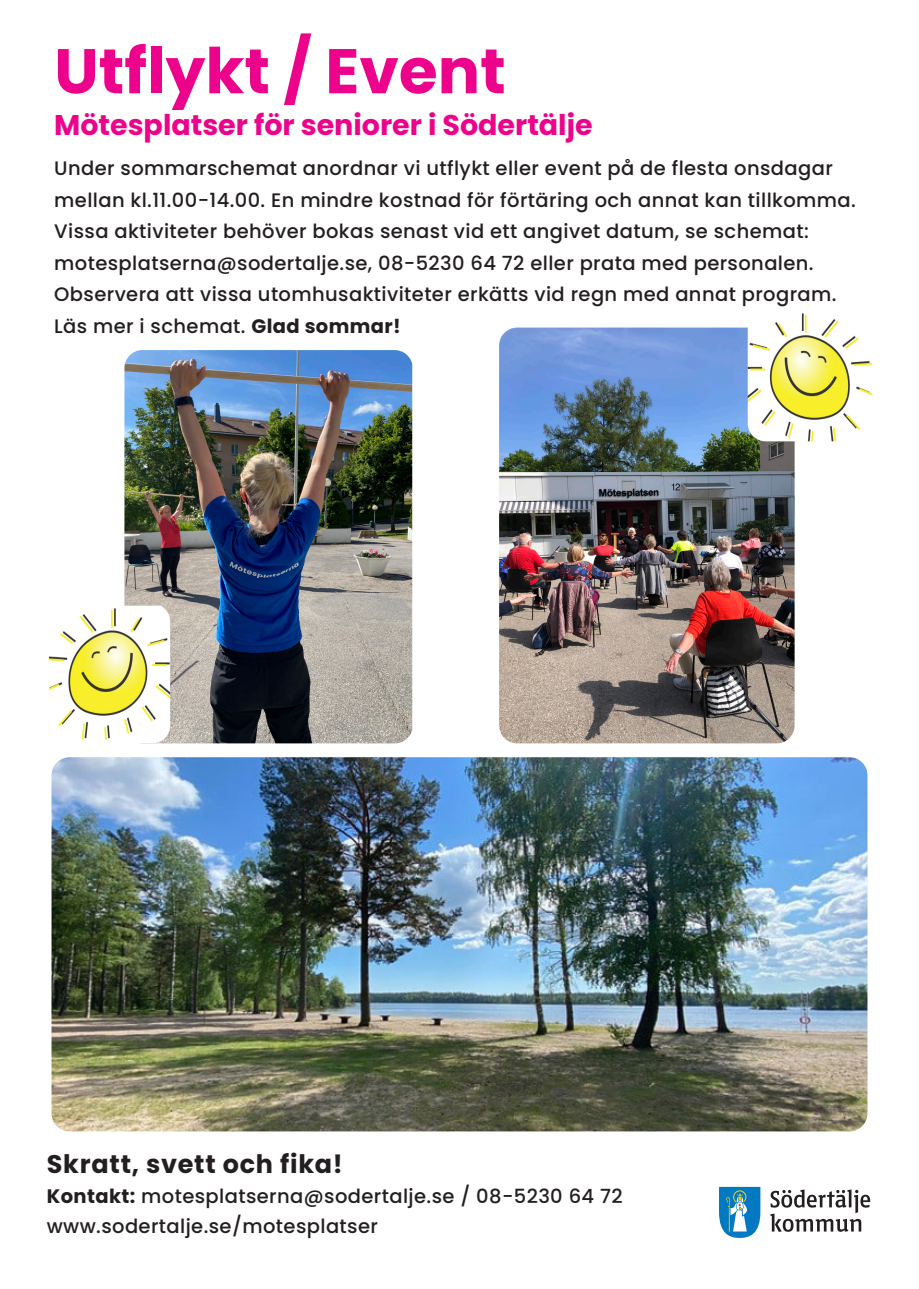
<style>
.page{position:relative;width:919px;height:1289px;background:#fff}
.page>*{position:absolute;margin:0;border:0;box-sizing:border-box;transform-origin:0 0}
.t1{font:700 63px "Poppins Latin";color:#ed028c}
.t2{font:700 28.5px "Poppins Latin";color:#ed028c}
.t3{font:700 25.5px "Poppins Latin";letter-spacing:.03em;color:#231f20}
.t4{font:500 19.5px/31.5px "Poppins Latin";letter-spacing:.02em;color:#231f20}
.s1{font-weight:700}
</style>
<div class="page">
<svg style="left:770px;top:1189px;width:100px;height:42px"></svg>
<svg style="left:719px;top:1186px;width:41px;height:51px"></svg>
<img style="left:124px;top:350px;width:288px;height:393px">
<img style="left:499px;top:327px;width:295px;height:416px">
<img style="left:51px;top:757px;width:816px;height:374px">
<img style="left:747px;top:313px;width:125px;height:128px">
<img style="left:49px;top:605px;width:121px;height:138px">
<p class="t1" style="left:54px;top:29px;width:453px">Utflykt / Event</p>
<p class="t2" style="left:54px;top:106px;width:540px">Mötesplatser för seniorer i Södertälje</p>
<p class="t4" style="left:54px;top:152px;width:803px">Under sommarschemat anordnar vi utflykt eller event på de flesta onsdagar mellan kl.11.00-14.00. En mindre kostnad för förtäring och annat kan tillkomma.</p>
<p class="t4" style="left:54px;top:215px;width:783px">Vissa aktiviteter behöver bokas senast vid ett angivet datum, se schemat: motesplatserna@sodertalje.se, 08-5230 64 72 eller prata med personalen.<br>Observera att vissa utomhusaktiviteter erkätts vid regn med annat program.<br>Läs mer i schemat. <span class="s1">Glad sommar!</span></p>
<p class="t3" style="left:47px;top:1147px;width:297px">Skratt, svett och fika!</p>
<p class="t4" style="left:47px;top:1181px;width:577px;line-height:30px"><span class="s1">Kontakt:</span> motesplatserna@sodertalje.se / 08-5230 64 72 www.sodertalje.se/motesplatser</p>
</div>
